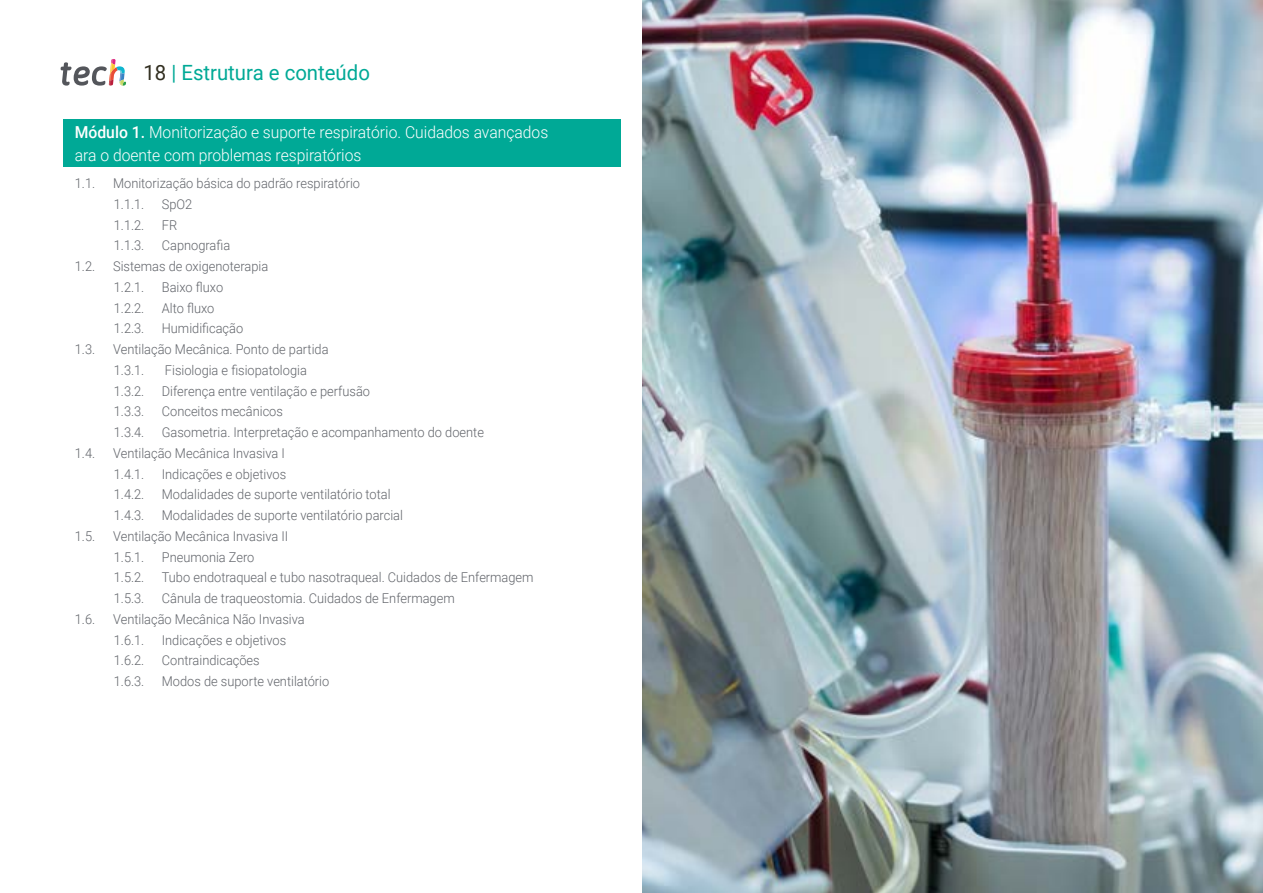
<style>
.page{position:relative;width:1263px;height:893px;background:#fff}
.page>*{position:absolute;margin:0;border:0;box-sizing:border-box;transform-origin:0 0}
.t1{font:21px "Roboto";color:#00a996}
.t2{font:300 16.5px/22.5px "Roboto";color:#fff;scale:.95 1}
.t3{font:300 13.5px/20.7px "Roboto";color:#61646a;scale:.95 1}
.s1{color:#312e20}
.s2{font-weight:500}
</style>
<div class="page">
<img style="left:642px;top:0;width:621px;height:893px">
<div style="left:64px;top:120px;width:557px;height:47px;background:#00a996"></div>
<svg style="left:61px;top:59px;width:65px;height:27px"></svg>
<h1 class="t1" style="left:144px;top:57px;width:228px"><span class="s1">18</span> | Estrutura e conteúdo</h1>
<p class="t2" style="left:75px;top:121px;width:500px"><span class="s2">Módulo 1.</span> Monitorização e suporte respiratório. Cuidados avançados ara o doente com problemas respiratórios</p>
<p class="t3" style="left:75px;top:172px;width:23px">1.1.</p>
<p class="t3" style="left:113px;top:172px;width:261px">Monitorização básica do padrão respiratório<br>1.1.1.</p>
<p class="t3" style="left:162px;top:193px;width:34px">SpO2</p>
<p class="t3" style="left:114px;top:214px;width:34px">1.1.2.</p>
<p class="t3" style="left:162px;top:214px;width:18px">FR</p>
<p class="t3" style="left:114px;top:235px;width:34px">1.1.3.</p>
<p class="t3" style="left:162px;top:235px;width:73px">Capnografia</p>
<p class="t3" style="left:75px;top:255px;width:23px">1.2.</p>
<p class="t3" style="left:113px;top:255px;width:165px">Sistemas de oxigenoterapia<br>1.2.1.</p>
<p class="t3" style="left:162px;top:276px;width:66px">Baixo fluxo</p>
<p class="t3" style="left:114px;top:297px;width:34px">1.2.2.</p>
<p class="t3" style="left:162px;top:297px;width:57px">Alto fluxo</p>
<p class="t3" style="left:114px;top:318px;width:34px">1.2.3.</p>
<p class="t3" style="left:162px;top:318px;width:87px">Humidificação</p>
<p class="t3" style="left:75px;top:338px;width:23px">1.3.</p>
<p class="t3" style="left:113px;top:338px;width:228px">Ventilação Mecânica. Ponto de partida<br>1.3.1.</p>
<p class="t3" style="left:165px;top:359px;width:151px">Fisiologia e fisiopatologia</p>
<p class="t3" style="left:114px;top:380px;width:34px">1.3.2.</p>
<p class="t3" style="left:162px;top:380px;width:221px">Diferença entre ventilação e perfusão</p>
<p class="t3" style="left:114px;top:401px;width:34px">1.3.3.</p>
<p class="t3" style="left:162px;top:401px;width:129px">Conceitos mecânicos</p>
<p class="t3" style="left:114px;top:421px;width:34px">1.3.4.</p>
<p class="t3" style="left:162px;top:421px;width:341px">Gasometria. Interpretação e acompanhamento do doente</p>
<p class="t3" style="left:75px;top:442px;width:23px">1.4.</p>
<p class="t3" style="left:113px;top:442px;width:182px">Ventilação Mecânica Invasiva I<br>1.4.1.</p>
<p class="t3" style="left:162px;top:463px;width:132px">Indicações e objetivos</p>
<p class="t3" style="left:114px;top:484px;width:34px">1.4.2.</p>
<p class="t3" style="left:162px;top:484px;width:242px">Modalidades de suporte ventilatório total</p>
<p class="t3" style="left:114px;top:504px;width:34px">1.4.3.</p>
<p class="t3" style="left:162px;top:504px;width:255px">Modalidades de suporte ventilatório parcial</p>
<p class="t3" style="left:75px;top:525px;width:23px">1.5.</p>
<p class="t3" style="left:113px;top:525px;width:186px">Ventilação Mecânica Invasiva II<br>1.5.1.</p>
<p class="t3" style="left:162px;top:546px;width:99px">Pneumonia Zero</p>
<p class="t3" style="left:114px;top:567px;width:34px">1.5.2.</p>
<p class="t3" style="left:162px;top:567px;width:393px">Tubo endotraqueal e tubo nasotraqueal. Cuidados de Enfermagem</p>
<p class="t3" style="left:114px;top:587px;width:34px">1.5.3.</p>
<p class="t3" style="left:162px;top:587px;width:310px">Cânula de traqueostomia. Cuidados de Enfermagem</p>
<p class="t3" style="left:75px;top:608px;width:23px">1.6.</p>
<p class="t3" style="left:113px;top:608px;width:203px">Ventilação Mecânica Não Invasiva<br>1.6.1.</p>
<p class="t3" style="left:162px;top:629px;width:132px">Indicações e objetivos</p>
<p class="t3" style="left:114px;top:650px;width:34px">1.6.2.</p>
<p class="t3" style="left:162px;top:650px;width:105px">Contraindicações</p>
<p class="t3" style="left:114px;top:670px;width:34px">1.6.3.</p>
<p class="t3" style="left:162px;top:670px;width:178px">Modos de suporte ventilatório</p>
</div>
